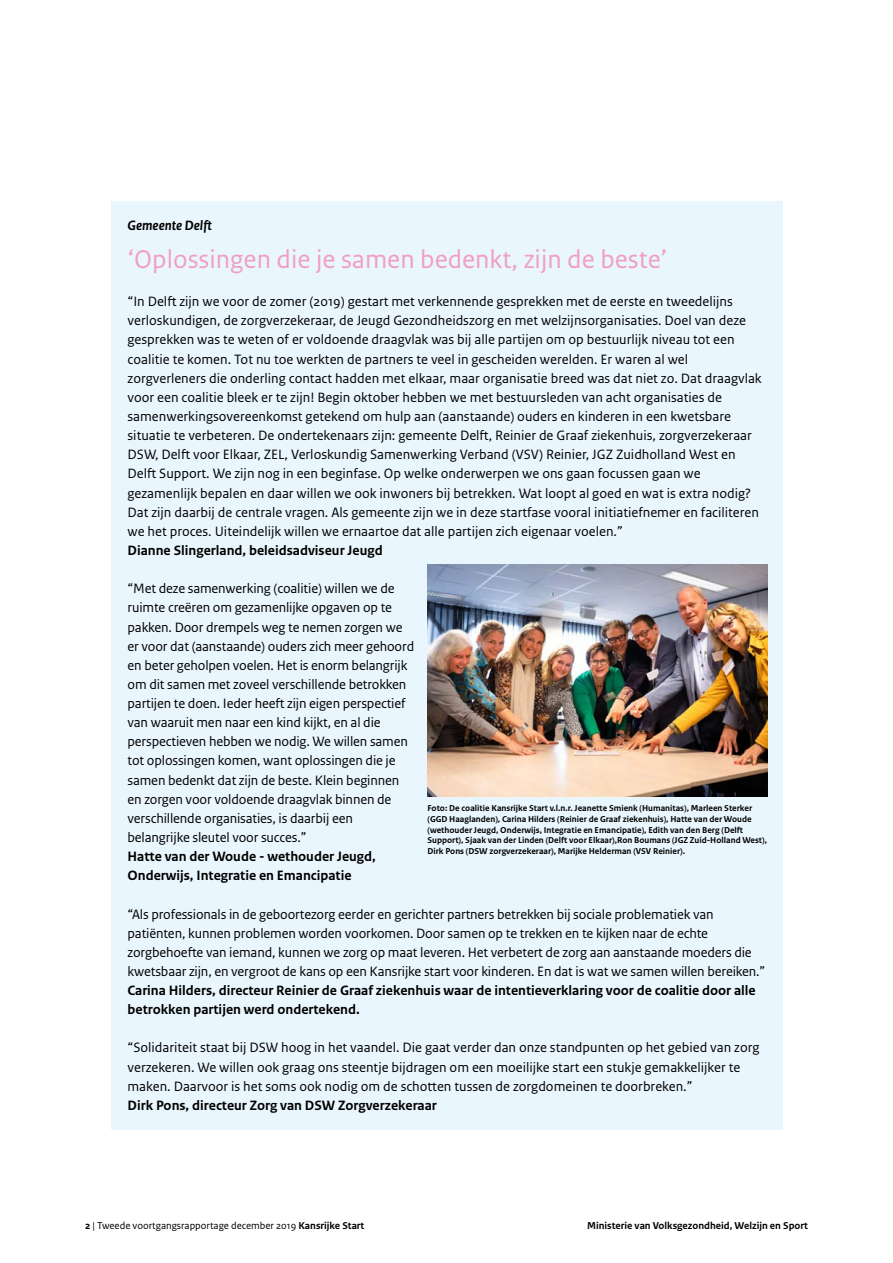
<style>
.page{position:relative;width:893px;height:1263px;background:#fff}
.page>*{position:absolute;margin:0;border:0;box-sizing:border-box;transform-origin:0 0}
.vws_19_-_Kader_subko{font:27px "Rijksoverheid Sans Text";color:#f19ec4}
.vws_19_-_Kader_plat{font:14.25px/19.2px "Rijksoverheid Sans Text";color:#000}
.vws_19_-_Kader_plat-2{font:700 14.25px/19.2px "Rijksoverheid Sans Text";color:#000}
.vws_18_-_Kader_kop{font:italic 700 14.25px "Rijksoverheid Sans Text";color:#000}
.t1{font:10.5px "Rijksoverheid Sans Text";color:#000}
.t2{font:700 10.5px "Rijksoverheid Sans Text";color:#000}
.onderschrijft_klein{font:700 9px/10.8px "Rijksoverheid Sans Text";color:#000}
.s1{font-weight:700}
</style>
<div class="page">
<div style="left:111px;top:201px;width:671px;height:48px;background:#e9f6fd"></div>
<div style="left:111px;top:229px;width:671px;height:61px;background:#e9f6fd"></div>
<div style="left:111px;top:278px;width:671px;height:277px;background:#e9f6fd"></div>
<div style="left:111px;top:545px;width:671px;height:49px;background:#e9f6fd"></div>
<div style="left:111px;top:565px;width:671px;height:297px;background:#e9f6fd"></div>
<div style="left:111px;top:832px;width:671px;height:68px;background:#e9f6fd"></div>
<div style="left:111px;top:890px;width:671px;height:106px;background:#e9f6fd"></div>
<div style="left:111px;top:966px;width:671px;height:68px;background:#e9f6fd"></div>
<div style="left:111px;top:1024px;width:671px;height:86px;background:#e9f6fd"></div>
<div style="left:111px;top:1081px;width:671px;height:48px;background:#e9f6fd"></div>
<img style="left:427px;top:564px;width:340px;height:232px">
<p class="vws_18_-_Kader_kop" style="left:128px;top:217px;width:86px">Gemeente Delft</p>
<p class="vws_19_-_Kader_subko" style="left:128px;top:244px;width:541px">‘Oplossingen die je samen bedenkt, zijn de beste’</p>
<p class="vws_19_-_Kader_plat" style="left:128px;top:292px;width:636px">“In Delft zijn we voor de zomer (2019) gestart met verkennende gesprekken met de eerste en tweedelijns verloskundigen, de zorgverzekeraar, de Jeugd Gezondheidszorg en met welzijnsorganisaties. Doel van deze gesprekken was te weten of er voldoende draagvlak was bij alle partijen om op bestuurlijk niveau tot een coalitie te komen. Tot nu toe werkten de partners te veel in gescheiden werelden. Er waren al wel zorgverleners die onderling contact hadden met elkaar, maar organisatie breed was dat niet zo. Dat draagvlak voor een coalitie bleek er te zijn! Begin oktober hebben we met bestuursleden van acht organisaties de samenwerkingsovereenkomst getekend om hulp aan (aanstaande) ouders en kinderen in een kwetsbare situatie te verbeteren. De ondertekenaars zijn: gemeente Delft, Reinier de Graaf ziekenhuis, zorgverzekeraar DSW, Delft voor Elkaar, ZEL, Verloskundig Samenwerking Verband (VSV) Reinier, JGZ Zuidholland West en Delft Support. We zijn nog in een beginfase. Op welke onderwerpen we ons gaan focussen gaan we gezamenlijk bepalen en daar willen we ook inwoners bij betrekken. Wat loopt al goed en wat is extra nodig?<br>Dat zijn daarbij de centrale vragen. Als gemeente zijn we in deze startfase vooral initiatiefnemer en faciliteren we het proces. Uiteindelijk willen we ernaartoe dat alle partijen zich eigenaar voelen.”</p>
<p class="vws_19_-_Kader_plat-2" style="left:128px;top:541px;width:257px">Dianne Slingerland, beleidsadviseur Jeugd</p>
<p class="vws_19_-_Kader_plat" style="left:128px;top:579px;width:288px">“Met deze samenwerking (coalitie) willen we de ruimte creëren om gezamenlijke opgaven op te pakken. Door drempels weg te nemen zorgen we er voor dat (aanstaande) ouders zich meer gehoord en beter geholpen voelen. Het is enorm belangrijk om dit samen met zoveel verschillende betrokken partijen te doen. Ieder heeft zijn eigen perspectief van waaruit men naar een kind kijkt, en al die perspectieven hebben we nodig. We willen samen tot oplossingen komen, want oplossingen die je samen bedenkt dat zijn de beste. Klein beginnen en zorgen voor voldoende draagvlak binnen de verschillende organisaties, is daarbij een belangrijke sleutel voor succes.”</p>
<p class="vws_19_-_Kader_plat-2" style="left:128px;top:847px;width:250px">Hatte van der Woude - wethouder Jeugd,<br>Onderwijs, Integratie en Emancipatie</p>
<p class="vws_19_-_Kader_plat" style="left:128px;top:904px;width:639px">“Als professionals in de geboortezorg eerder en gerichter partners betrekken bij sociale problematiek van patiënten, kunnen problemen worden voorkomen. Door samen op te trekken en te kijken naar de echte zorgbehoefte van iemand, kunnen we zorg op maat leveren. Het verbetert de zorg aan aanstaande moeders die kwetsbaar zijn, en vergroot de kans op een Kansrijke start voor kinderen. En dat is wat we samen willen bereiken.”</p>
<p class="vws_19_-_Kader_plat-2" style="left:128px;top:981px;width:630px">Carina Hilders, directeur Reinier de Graaf ziekenhuis waar de intentieverklaring voor de coalitie door alle betrokken partijen werd ondertekend.</p>
<p class="vws_19_-_Kader_plat" style="left:128px;top:1038px;width:633px">“Solidariteit staat bij DSW hoog in het vaandel. Die gaat verder dan onze standpunten op het gebied van zorg verzekeren. We willen ook graag ons steentje bijdragen om een moeilijke start een stukje gemakkelijker te maken. Daarvoor is het soms ook nodig om de schotten tussen de zorgdomeinen te doorbreken.”</p>
<p class="vws_19_-_Kader_plat-2" style="left:128px;top:1096px;width:311px">Dirk Pons, directeur Zorg van DSW Zorgverzekeraar</p>
<p class="onderschrijft_klein" style="left:427px;top:803px;width:341px">Foto: De coalitie Kansrijke Start v.l.n.r. Jeanette Smienk (Humanitas), Marleen Sterker (GGD Haaglanden), Carina Hilders (Reinier de Graaf ziekenhuis), Hatte van der Woude (wethouder Jeugd, Onderwijs, Integratie en Emancipatie), Edith van den Berg (Delft Support), Sjaak van der Linden (Delft voor Elkaar),Ron Boumans (JGZ Zuid-Holland West), Dirk Pons (DSW zorgverzekeraar), Marijke Helderman (VSV Reinier).</p>
<p class="t1" style="left:85px;top:1220px;width:281px"><span class="s1">2</span> | Tweede voortgangsrapportage december 2019 <span class="s1">Kansrijke Start</span></p>
<p class="t2" style="left:587px;top:1219px;width:222px">Ministerie van Volksgezondheid, Welzijn en Sport</p>
</div>
